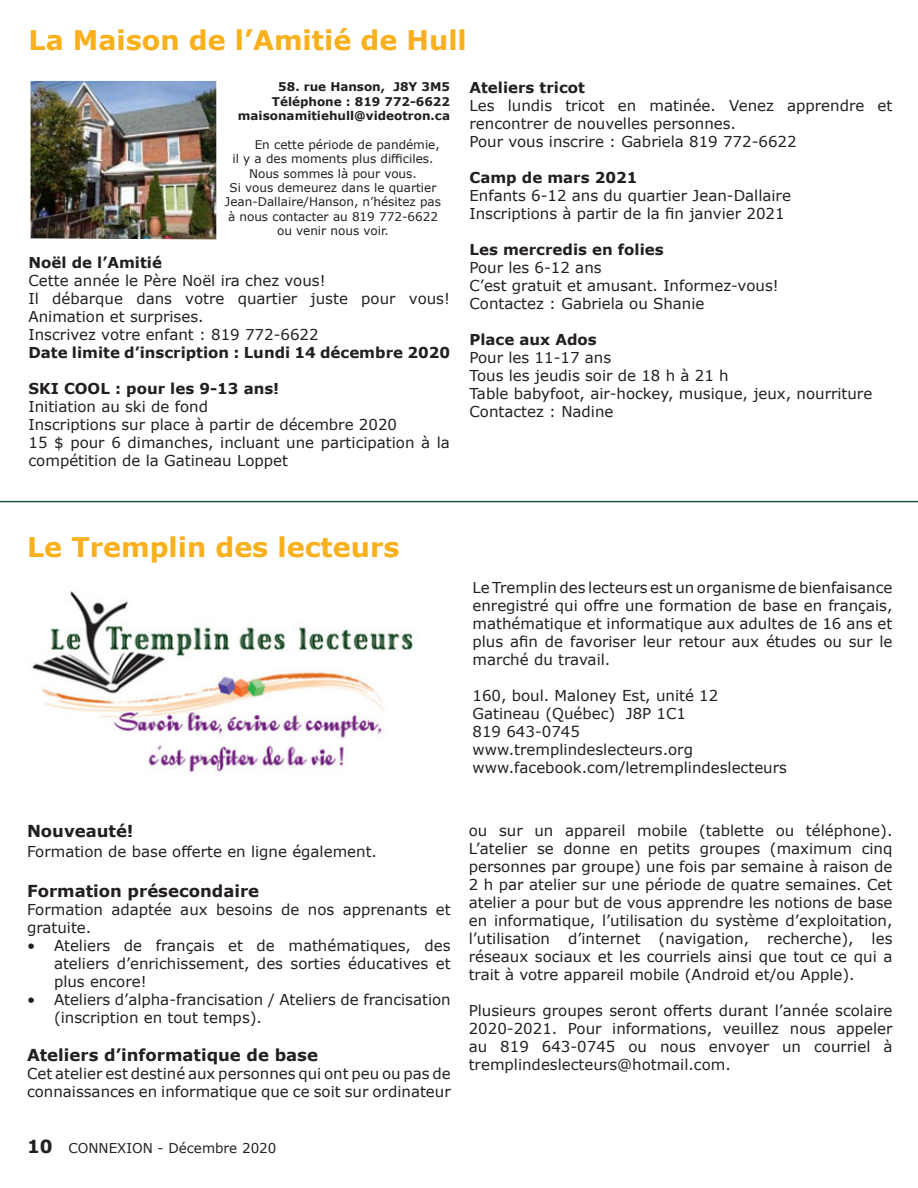
<style>
.page{position:relative;width:918px;height:1188px;background:#fff}
.page>*{position:absolute;margin:0;border:0;box-sizing:border-box;transform-origin:0 0}
.t1{font:700 27px "Verdana";color:#f8b01d}
.t2{font:700 16.5px "Verdana";color:#231f20}
.t3{font:15px/18px "Verdana";color:#231f20}
.t4{font:700 15px "Verdana";color:#231f20}
.t5{font:13.5px "Verdana";color:#231f20}
.t6{font:12px "Verdana";color:#231f20}
.t7{font:700 12px "Verdana";color:#231f20}
.s1{font-weight:700;font-size:18px}
</style>
<div class="page">
<img style="left:32px;top:591px;width:382px;height:183px">
<img style="left:31px;top:81px;width:185px;height:158px">
<hr style="left:0;top:501px;width:918px;height:1px;background:#1e543c">
<p class="t1" style="left:28px;top:21px;width:440px">La Maison de l’Amitié de Hull</p>
<p class="t7" style="left:278px;top:78px;width:173px">58. rue Hanson, J8Y 3M5</p>
<p class="t7" style="left:272px;top:93px;width:180px">Téléphone : 819 772-6622</p>
<p class="t7" style="left:238px;top:107px;width:214px">maisonamitiehull@videotron.ca</p>
<p class="t6" style="left:255px;top:136px;width:187px">En cette période de pandémie,</p>
<p class="t6" style="left:232px;top:151px;width:203px">il y a des moments plus difficiles.</p>
<p class="t6" style="left:249px;top:165px;width:169px">Nous sommes là pour vous.</p>
<p class="t6" style="left:230px;top:179px;width:209px">Si vous demeurez dans le quartier</p>
<p class="t6" style="left:225px;top:194px;width:218px">Jean-Dallaire/Hanson, n’hésitez pas</p>
<p class="t6" style="left:228px;top:208px;width:211px">à nous contacter au 819 772-6622</p>
<p class="t6" style="left:277px;top:223px;width:113px">ou venir nous voir.</p>
<p class="t4" style="left:28px;top:251px;width:135px">Noël de l’Amitié</p>
<p class="t3" style="left:28px;top:271px;width:299px">Cette année le Père Noël ira chez vous!</p>
<p class="t3" style="left:28px;top:289px;width:423px">Il débarque dans votre quartier juste pour vous!<br>Animation et surprises.</p>
<p class="t3" style="left:28px;top:325px;width:292px">Inscrivez votre enfant : 819 772-6622</p>
<p class="t4" style="left:28px;top:341px;width:423px">Date limite d’inscription : Lundi 14 décembre 2020</p>
<p class="t4" style="left:28px;top:377px;width:252px">SKI COOL : pour les 9-13 ans!</p>
<p class="t3" style="left:28px;top:397px;width:181px">Initiation au ski de fond</p>
<p class="t3" style="left:28px;top:415px;width:370px">Inscriptions sur place à partir de décembre 2020</p>
<p class="t3" style="left:28px;top:433px;width:423px">15 $ pour 6 dimanches, incluant une participation à la compétition de la Gatineau Loppet</p>
<p class="t4" style="left:470px;top:77px;width:117px">Ateliers tricot</p>
<p class="t3" style="left:470px;top:97px;width:425px">Les lundis tricot en matinée. Venez apprendre et rencontrer de nouvelles personnes.</p>
<p class="t3" style="left:470px;top:133px;width:329px">Pour vous inscrire : Gabriela 819 772-6622</p>
<p class="t4" style="left:470px;top:167px;width:169px">Camp de mars 2021</p>
<p class="t3" style="left:470px;top:187px;width:323px">Enfants 6-12 ans du quartier Jean-Dallaire</p>
<p class="t3" style="left:470px;top:205px;width:317px">Inscriptions à partir de la fin janvier 2021</p>
<p class="t4" style="left:470px;top:239px;width:196px">Les mercredis en folies</p>
<p class="t3" style="left:470px;top:259px;width:134px">Pour les 6-12 ans</p>
<p class="t3" style="left:470px;top:277px;width:311px">C’est gratuit et amusant. Informez-vous!</p>
<p class="t3" style="left:470px;top:295px;width:236px">Contactez : Gabriela ou Shanie</p>
<p class="t4" style="left:470px;top:329px;width:129px">Place aux Ados</p>
<p class="t3" style="left:470px;top:349px;width:143px">Pour les 11-17 ans</p>
<p class="t3" style="left:470px;top:367px;width:261px">Tous les jeudis soir de 18 h à 21 h</p>
<p class="t3" style="left:470px;top:385px;width:404px">Table babyfoot, air-hockey, musique, jeux, nourriture</p>
<p class="t3" style="left:470px;top:403px;width:146px">Contactez : Nadine</p>
<p class="t1" style="left:27px;top:528px;width:374px">Le Tremplin des lecteurs</p>
<p class="t3" style="left:472px;top:578px;width:422px;text-align:justify">Le Tremplin des lecteurs est un organisme de bienfaisance enregistré qui offre une formation de base en français, mathématique et informatique aux adultes de 16 ans et plus afin de favoriser leur retour aux études ou sur le marché du travail.</p>
<p class="t3" style="left:472px;top:686px;width:247px">160, boul. Maloney Est, unité 12</p>
<p class="t3" style="left:472px;top:704px;width:215px">Gatineau (Québec) J8P 1C1</p>
<p class="t3" style="left:472px;top:722px;width:109px">819 643-0745</p>
<p class="t3" style="left:472px;top:740px;width:222px">www.tremplindeslecteurs.org</p>
<p class="t3" style="left:472px;top:758px;width:316px">www.facebook.com/letremplindeslecteurs</p>
<p class="t2" style="left:27px;top:820px;width:108px">Nouveauté!</p>
<p class="t3" style="left:27px;top:843px;width:352px">Formation de base offerte en ligne également.</p>
<p class="t2" style="left:27px;top:879px;width:234px">Formation présecondaire</p>
<p class="t3" style="left:27px;top:900px;width:425px">Formation adaptée aux besoins de nos apprenants et gratuite.</p>
<p class="t3" style="left:54px;top:936px;width:398px;text-align:justify;text-indent:-27px">• Ateliers de français et de mathématiques, des ateliers d’enrichissement, des sorties éducatives et plus encore!</p>
<p class="t3" style="left:54px;top:990px;width:398px;text-indent:-27px">• Ateliers d’alpha-francisation / Ateliers de francisation (inscription en tout temps).</p>
<p class="t2" style="left:27px;top:1043px;width:293px">Ateliers d’informatique de base</p>
<p class="t3" style="left:27px;top:1064px;width:425px">Cet atelier est destiné aux personnes qui ont peu ou pas de connaissances en informatique que ce soit sur ordinateur</p>
<p class="t5" style="left:27px;top:1139px;width:251px"><span class="s1">10</span> CONNEXION - Décembre 2020</p>
<p class="t3" style="left:469px;top:822px;width:425px;text-align:justify">ou sur un appareil mobile (tablette ou téléphone).<br>L’atelier se donne en petits groupes (maximum cinq personnes par groupe) une fois par semaine à raison de 2 h par atelier sur une période de quatre semaines. Cet atelier a pour but de vous apprendre les notions de base en informatique, l’utilisation du système d’exploitation, l’utilisation d’internet (navigation, recherche), les réseaux sociaux et les courriels ainsi que tout ce qui a trait à votre appareil mobile (Android et/ou Apple).</p>
<p class="t3" style="left:469px;top:1002px;width:425px;text-align:justify">Plusieurs groupes seront offerts durant l’année scolaire 2020-2021. Pour informations, veuillez nous appeler au 819 643-0745 ou nous envoyer un courriel à tremplindeslecteurs@hotmail.com.</p>
</div>
